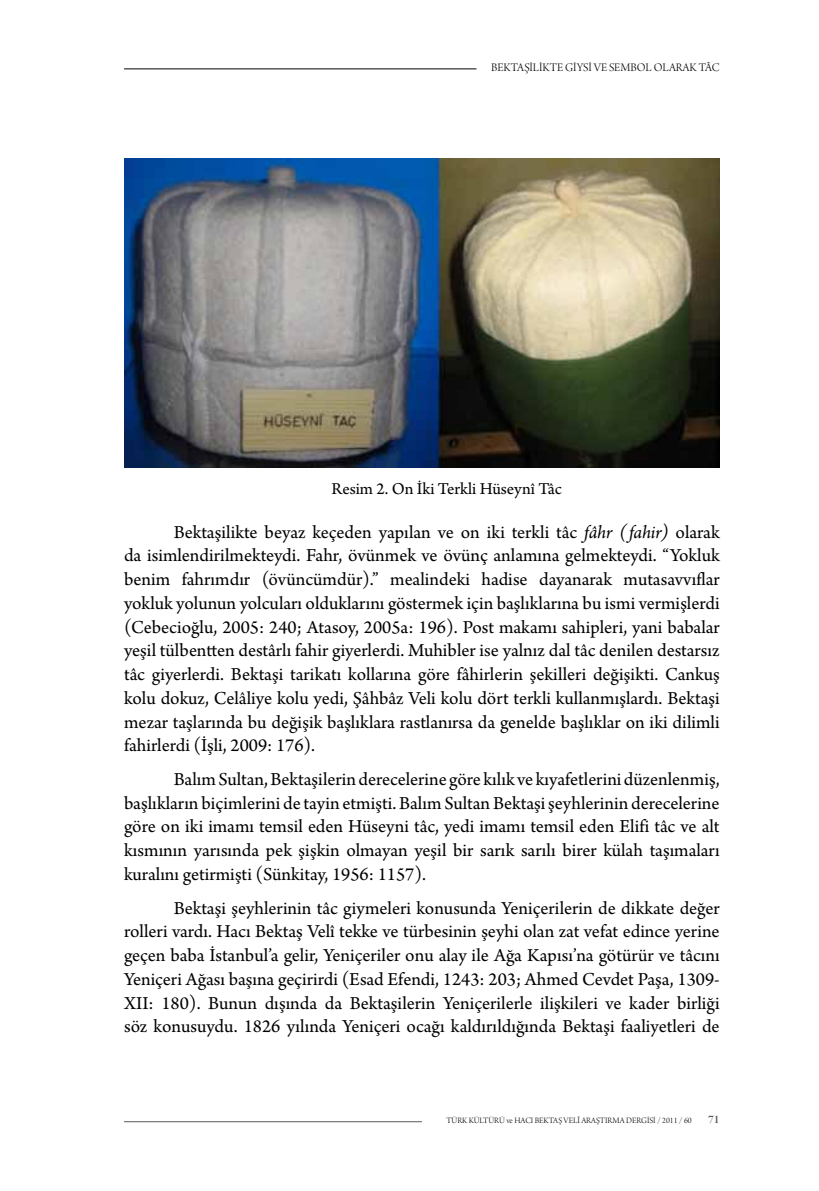
<style>
.page{position:relative;width:819px;height:1191px;background:#fff}
.page>*{position:absolute;margin:0;border:0;box-sizing:border-box;transform-origin:0 0}
.t1{font:19.25px/23.8px "Arno Pro";color:#000;text-align:justify}
.t2{font:17.5px "Arno Pro";color:#000}
.t3{font:12.25px "Arno Pro Light Display";color:#000}
.t4{font:12.25px "Arno Pro Smbd Display";color:#58595b}
.t5{font:8.75px "Arno Pro Light Display";color:#000}
.s1{font-style:italic}
</style>
<div class="page">
<hr style="left:124px;top:68px;width:352px;height:1px;background:#000">
<hr style="left:124px;top:1121px;width:298px;height:1px;background:#58595b">
<img style="left:124px;top:159px;width:595px;height:308px">
<p class="t3" style="left:491px;top:61px;width:230px">BEKTAŞİLİKTE GİYSİ VE SEMBOL OLARAK TÂC</p>
<p class="t2" style="left:331px;top:479px;width:232px">Resim 2. On İki Terkli Hüseynî Tâc</p>
<p class="t1" style="left:124px;top:521px;width:597px;text-indent:50px">Bektaşilikte beyaz keçeden yapılan ve on iki terkli tâc <span class="s1">fâhr (fahir)</span> olarak da isimlendirilmekteydi. Fahr, övünmek ve övünç anlamına gelmekteydi. “Yokluk benim fahrımdır (övüncümdür).” mealindeki hadise dayanarak mutasavvıflar yokluk yolunun yolcuları olduklarını göstermek için başlıklarına bu ismi vermişlerdi (Cebecioğlu, 2005: 240; Atasoy, 2005a: 196). Post makamı sahipleri, yani babalar yeşil tülbentten destârlı fahir giyerlerdi. Muhibler ise yalnız dal tâc denilen destarsız tâc giyerlerdi. Bektaşi tarikatı kollarına göre fâhirlerin şekilleri değişikti. Cankuş kolu dokuz, Celâliye kolu yedi, Şâhbâz Veli kolu dört terkli kullanmışlardı. Bektaşi mezar taşlarında bu değişik başlıklara rastlanırsa da genelde başlıklar on iki dilimli fahirlerdi (İşli, 2009: 176).</p>
<p class="t1" style="left:124px;top:768px;width:597px;text-indent:50px">Balım Sultan, Bektaşilerin derecelerine göre kılık ve kıyafetlerini düzenlenmiş, başlıkların biçimlerini de tayin etmişti. Balım Sultan Bektaşi şeyhlerinin derecelerine göre on iki imamı temsil eden Hüseyni tâc, yedi imamı temsil eden Elifi tâc ve alt kısmının yarısında pek şişkin olmayan yeşil bir sarık sarılı birer külah taşımaları kuralını getirmişti (Sünkitay, 1956: 1157).</p>
<p class="t1" style="left:124px;top:897px;width:597px;text-indent:50px">Bektaşi şeyhlerinin tâc giymeleri konusunda Yeniçerilerin de dikkate değer rolleri vardı. Hacı Bektaş Velî tekke ve türbesinin şeyhi olan zat vefat edince yerine geçen baba İstanbul’a gelir, Yeniçeriler onu alay ile Ağa Kapısı’na götürür ve tâcını Yeniçeri Ağası başına geçirirdi (Esad Efendi, 1243: 203; Ahmed Cevdet Paşa, 1309- XII: 180). Bunun dışında da Bektaşilerin Yeniçerilerle ilişkileri ve kader birliği söz konusuydu. 1826 yılında Yeniçeri ocağı kaldırıldığında Bektaşi faaliyetleri de</p>
<p class="t5" style="left:446px;top:1116px;width:247px">TÜRK KÜLTÜRÜ ve HACI BEKTAŞ VELÎ ARAŞTIRMA DERGİSİ / 2011 / 60</p>
<p class="t4" style="left:708px;top:1113px;width:13px">71</p>
</div>
